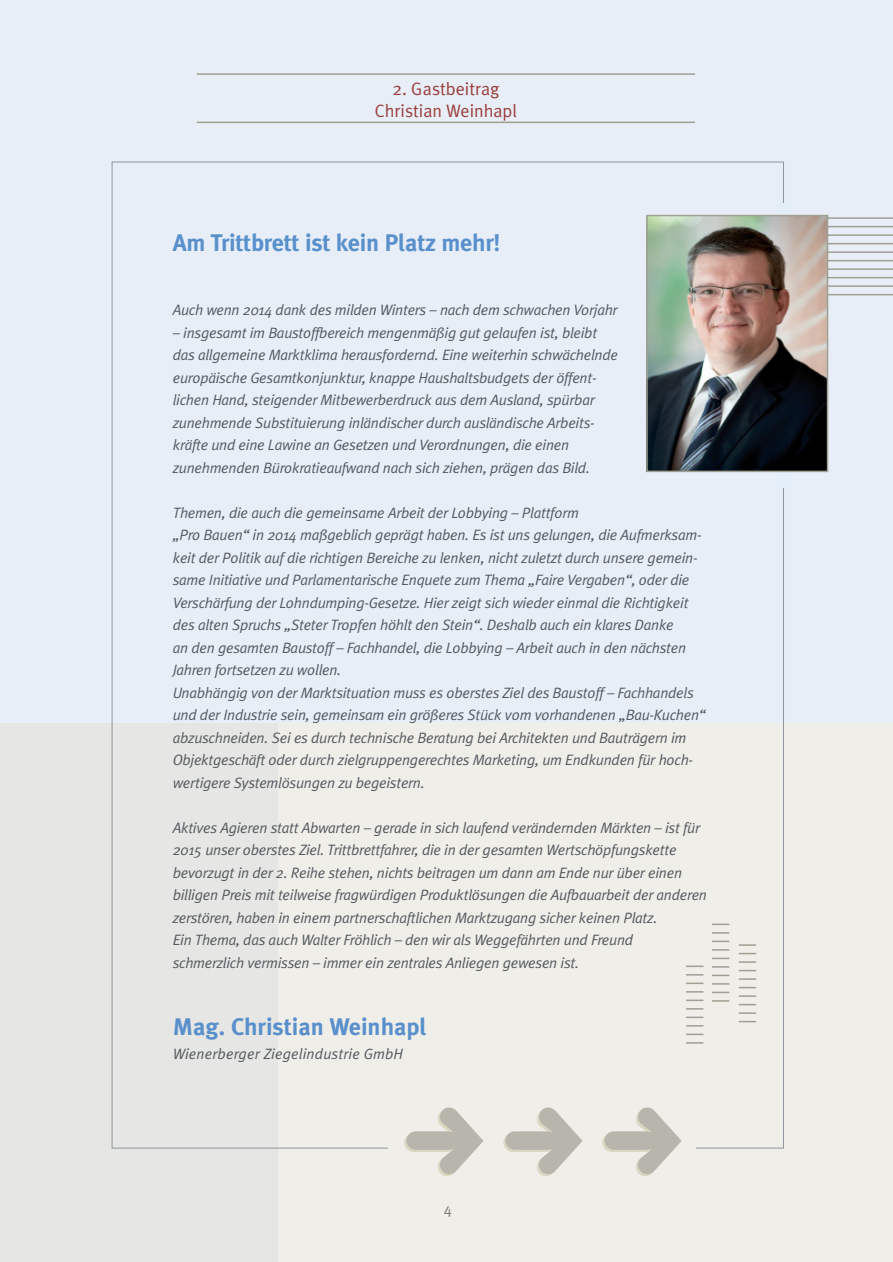
<style>
.page{position:relative;width:893px;height:1262px;background:#fff}
.page>*{position:absolute;margin:0;border:0;box-sizing:border-box;transform-origin:0 0}
.t1{font:700 24px "Meta Plus";letter-spacing:-.01em;color:#5990cc}
.t2{font:18px/22px "Meta Plus Normal";color:#9b3e39;text-align:center}
.t3{font:italic 15px/22.5px "Meta Plus Normal";letter-spacing:-.015em;color:#53595e}
.t4{font:italic 15px "Meta Plus Normal";letter-spacing:.01em;color:#53595e}
.t5{font:15px "Meta Plus Normal";color:#7d7e73}
</style>
<div class="page">
<div style="left:0;top:0;width:892px;height:744px;background:#e7eef8"></div>
<div style="left:269px;top:723px;width:623px;height:538px;background:#efeee9"></div>
<div style="left:0;top:723px;width:277px;height:538px;background:#e6e6e4"></div>
<hr style="left:197px;top:73px;width:498px;height:2px;background:#9f9f92">
<hr style="left:197px;top:122px;width:498px;height:1px;background:#9f9f92">
<hr style="left:824px;top:217px;width:68px;height:2px;background:#9f9f92">
<hr style="left:824px;top:226px;width:68px;height:1px;background:#9f9f92">
<hr style="left:824px;top:234px;width:68px;height:2px;background:#9f9f92">
<hr style="left:824px;top:243px;width:68px;height:1px;background:#9f9f92">
<hr style="left:824px;top:251px;width:68px;height:2px;background:#9f9f92">
<hr style="left:824px;top:260px;width:68px;height:1px;background:#9f9f92">
<hr style="left:824px;top:268px;width:68px;height:2px;background:#9f9f92">
<hr style="left:824px;top:277px;width:68px;height:1px;background:#9f9f92">
<hr style="left:824px;top:285px;width:68px;height:2px;background:#9f9f92">
<hr style="left:824px;top:294px;width:68px;height:1px;background:#9f9f92">
<img style="left:649px;top:218px;width:176px;height:251px">
<div style="left:646px;top:215px;width:182px;height:257px;border:2px solid #9f9f92"></div>
<svg style="left:712px;top:923px;width:17px;height:2px"></svg>
<svg style="left:712px;top:932px;width:17px;height:1px"></svg>
<svg style="left:712px;top:940px;width:17px;height:2px"></svg>
<svg style="left:712px;top:949px;width:17px;height:1px"></svg>
<svg style="left:712px;top:957px;width:17px;height:2px"></svg>
<svg style="left:712px;top:966px;width:17px;height:1px"></svg>
<svg style="left:712px;top:974px;width:17px;height:2px"></svg>
<svg style="left:712px;top:983px;width:17px;height:1px"></svg>
<svg style="left:712px;top:991px;width:17px;height:2px"></svg>
<svg style="left:712px;top:1000px;width:17px;height:1px"></svg>
<svg style="left:686px;top:965px;width:17px;height:2px"></svg>
<svg style="left:686px;top:974px;width:17px;height:1px"></svg>
<svg style="left:686px;top:982px;width:17px;height:2px"></svg>
<svg style="left:686px;top:991px;width:17px;height:1px"></svg>
<svg style="left:686px;top:999px;width:17px;height:2px"></svg>
<svg style="left:686px;top:1008px;width:17px;height:1px"></svg>
<svg style="left:686px;top:1016px;width:17px;height:2px"></svg>
<svg style="left:686px;top:1025px;width:17px;height:1px"></svg>
<svg style="left:686px;top:1033px;width:17px;height:2px"></svg>
<svg style="left:686px;top:1042px;width:17px;height:1px"></svg>
<svg style="left:738px;top:944px;width:18px;height:1px"></svg>
<svg style="left:738px;top:952px;width:18px;height:2px"></svg>
<svg style="left:738px;top:961px;width:18px;height:1px"></svg>
<svg style="left:738px;top:969px;width:18px;height:2px"></svg>
<svg style="left:738px;top:978px;width:18px;height:1px"></svg>
<svg style="left:738px;top:986px;width:18px;height:2px"></svg>
<svg style="left:738px;top:995px;width:18px;height:1px"></svg>
<svg style="left:738px;top:1003px;width:18px;height:2px"></svg>
<svg style="left:738px;top:1012px;width:18px;height:1px"></svg>
<svg style="left:738px;top:1020px;width:18px;height:2px"></svg>
<p class="t2" style="left:375px;top:79px;width:143px">2. Gastbeitrag<br>Christian Weinhapl</p>
<h1 class="t1" style="left:173px;top:234px;width:329px">Am Trittbrett ist kein Platz mehr!</h1>
<p class="t3" style="left:173px;top:300px;width:446px">Auch wenn 2014 dank des milden Winters – nach dem schwachen Vorjahr</p>
<p class="t3" style="left:173px;top:323px;width:446px">– insgesamt im Baustoffbereich mengenmäßig gut gelaufen ist, bleibt das allgemeine Marktklima herausfordernd. Eine weiterhin schwächelnde europäische Gesamtkonjunktur, knappe Haushaltsbudgets der öffent&shy;lichen Hand, steigender Mitbewerberdruck aus dem Ausland, spürbar zunehmende Substituierung inländischer durch ausländische Arbeits&shy;kräfte und eine Lawine an Gesetzen und Verordnungen, die einen zunehmenden Bürokratieaufwand nach sich ziehen, prägen das Bild.</p>
<p class="t3" style="left:173px;top:503px;width:534px">Themen, die auch die gemeinsame Arbeit der Lobbying – Plattform<br>„Pro Bauen“ in 2014 maßgeblich geprägt haben. Es ist uns gelungen, die Aufmerksam&shy;keit der Politik auf die richtigen Bereiche zu lenken, nicht zuletzt durch unsere gemein&shy;same Initiative und Parlamentarische Enquete zum Thema „Faire Vergaben“, oder die Verschärfung der Lohndumping-Gesetze. Hier zeigt sich wieder einmal die Richtigkeit des alten Spruchs „Steter Tropfen höhlt den Stein“. Deshalb auch ein klares Danke<br>an den gesamten Baustoff – Fachhandel, die Lobbying – Arbeit auch in den nächsten Jahren fortsetzen zu wollen.<br>Unabhängig von der Marktsituation muss es oberstes Ziel des Baustoff – Fachhandels und der Industrie sein, gemeinsam ein größeres Stück vom vorhandenen „Bau-Kuchen“ abzuschneiden. Sei es durch technische Beratung bei Architekten und Bauträgern im Objektgeschäft oder durch zielgruppengerechtes Marketing, um Endkunden für hoch&shy;wertigere Systemlösungen zu begeistern.</p>
<p class="t3" style="left:173px;top:818px;width:535px">Aktives Agieren statt Abwarten – gerade in sich laufend verändernden Märkten – ist für 2015 unser oberstes Ziel. Trittbrettfahrer, die in der gesamten Wertschöpfungskette bevorzugt in der 2. Reihe stehen, nichts beitragen um dann am Ende nur über einen billigen Preis mit teilweise fragwürdigen Produktlösungen die Aufbauarbeit der anderen zerstören, haben in einem partnerschaftlichen Marktzugang sicher keinen Platz.<br>Ein Thema, das auch Walter Fröhlich – den wir als Weggefährten und Freund schmerzlich vermissen – immer ein zentrales Anliegen gewesen ist.</p>
<h1 class="t1" style="left:173px;top:1018px;width:255px">Mag. Christian Weinhapl</h1>
<p class="t4" style="left:173px;top:1049px;width:232px">Wienerberger Ziegelindustrie GmbH</p>
<p class="t5" style="left:444px;top:1203px;width:10px">4</p>
</div>
